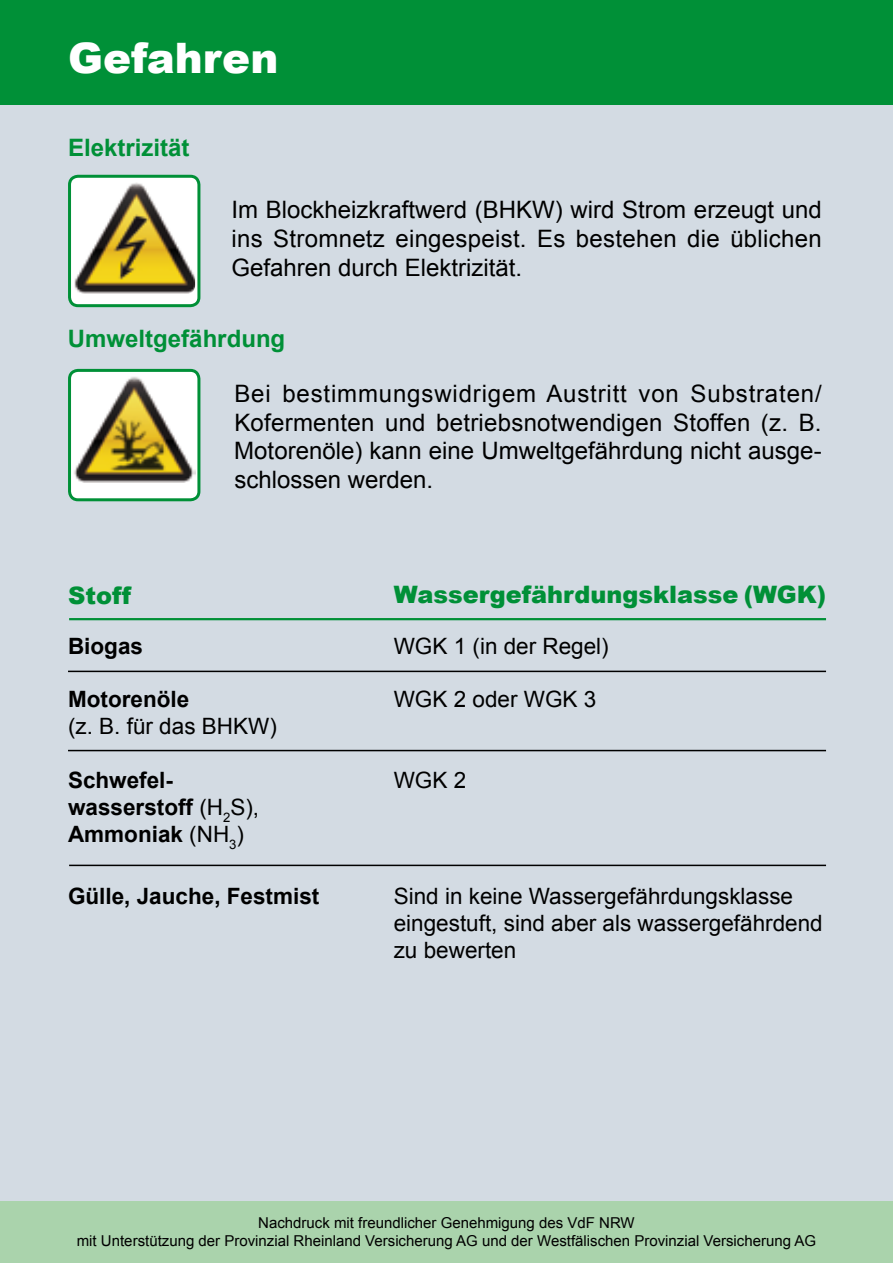
<style>
.page{position:relative;width:893px;height:1263px;background:#fff}
.page>*{position:absolute;margin:0;border:0;box-sizing:border-box;transform-origin:0 0}
.t1{font:900 42px "Arial";color:#fff}
.t2{font:24px/28.8px "Arial";color:#000;text-align:justify}
.t3{font:900 24px "Arial";color:#009037}
.t4{font:700 24px "Arial";color:#009037}
.t5{font:22.5px/27px "Arial";color:#000}
.t6{font:700 22.5px/27px "Arial";color:#000}
.t7{font:15px/18px "Arial";color:#000;text-align:center}
.s1{font-weight:400}
</style>
<div class="page">
<div style="left:0;top:104px;width:893px;height:1097px;background:#d3dbe3"></div>
<div style="left:0;top:0;width:893px;height:104px;background:#009037"></div>
<div style="left:0;top:1201px;width:893px;height:62px;background:#aad3ac"></div>
<div style="left:70px;top:370px;width:129px;height:130px;background:#fff;border-radius:9px"></div>
<div style="left:68px;top:369px;width:132px;height:132px;border:3px solid #009037;border-radius:9px"></div>
<hr style="left:69px;top:618px;width:757px;height:2px;background:#009037">
<hr style="left:68px;top:671px;width:758px;height:1px;background:#000">
<hr style="left:68px;top:750px;width:758px;height:1px;background:#000">
<hr style="left:69px;top:865px;width:757px;height:1px;background:#000">
<div style="left:70px;top:176px;width:129px;height:130px;background:#fff;border-radius:9px"></div>
<div style="left:68px;top:175px;width:132px;height:132px;border:3px solid #009037;border-radius:9px"></div>
<img style="left:74px;top:182px;width:121px;height:112px">
<img style="left:74px;top:376px;width:121px;height:107px">
<h1 class="t1" style="left:68px;top:27px;width:212px">Gefahren</h1>
<p class="t4" style="left:68px;top:131px;width:123px">Elektrizität</p>
<p class="t2" style="left:231px;top:196px;width:592px">Im Blockheizkraftwerd (BHKW) wird Strom erzeugt und ins Stromnetz eingespeist. Es bestehen die üblichen Gefahren durch Elektrizität.</p>
<p class="t4" style="left:68px;top:323px;width:219px">Umweltgefährdung</p>
<p class="t2" style="left:234px;top:379px;width:589px">Bei bestimmungswidrigem Austritt von Substraten/ Kofermenten und betriebsnotwendigen Stoffen (z. B.<br>Motorenöle) kann eine Umweltgefährdung nicht ausge&shy;schlossen werden.</p>
<p class="t3" style="left:68px;top:578px;width:65px">Stoff</p>
<p class="t6" style="left:68px;top:633px;width:77px">Biogas</p>
<p class="t6" style="left:68px;top:686px;width:123px">Motorenöle</p>
<p class="t5" style="left:68px;top:712px;width:210px">(z. B. für das BHKW)</p>
<p class="t6" style="left:68px;top:767px;width:193px">Schwefel&shy;wasserstoff <span class="s1">(H</span><sub>2</sub><span class="s1">S),<br></span>Ammoniak <span class="s1">(NH</span><sub>3</sub><span class="s1">)</span></p>
<p class="t6" style="left:68px;top:883px;width:253px">Gülle, Jauche, Festmist</p>
<p class="t3" style="left:394px;top:577px;width:434px">Wassergefährdungsklasse (WGK)</p>
<p class="t5" style="left:394px;top:632px;width:217px">WGK 1 (in der Regel)</p>
<p class="t5" style="left:394px;top:685px;width:204px">WGK 2 oder WGK 3</p>
<p class="t5" style="left:394px;top:767px;width:74px">WGK 2</p>
<p class="t5" style="left:394px;top:882px;width:430px">Sind in keine Wassergefährdungsklasse eingestuft, sind aber als wassergefährdend zu bewerten</p>
<p class="t7" style="left:77px;top:1213px;width:741px">Nachdruck mit freundlicher Genehmigung des VdF NRW<br>mit Unterstützung der Provinzial Rheinland Versicherung AG und der Westfälischen Provinzial Versicherung AG</p>
</div>
